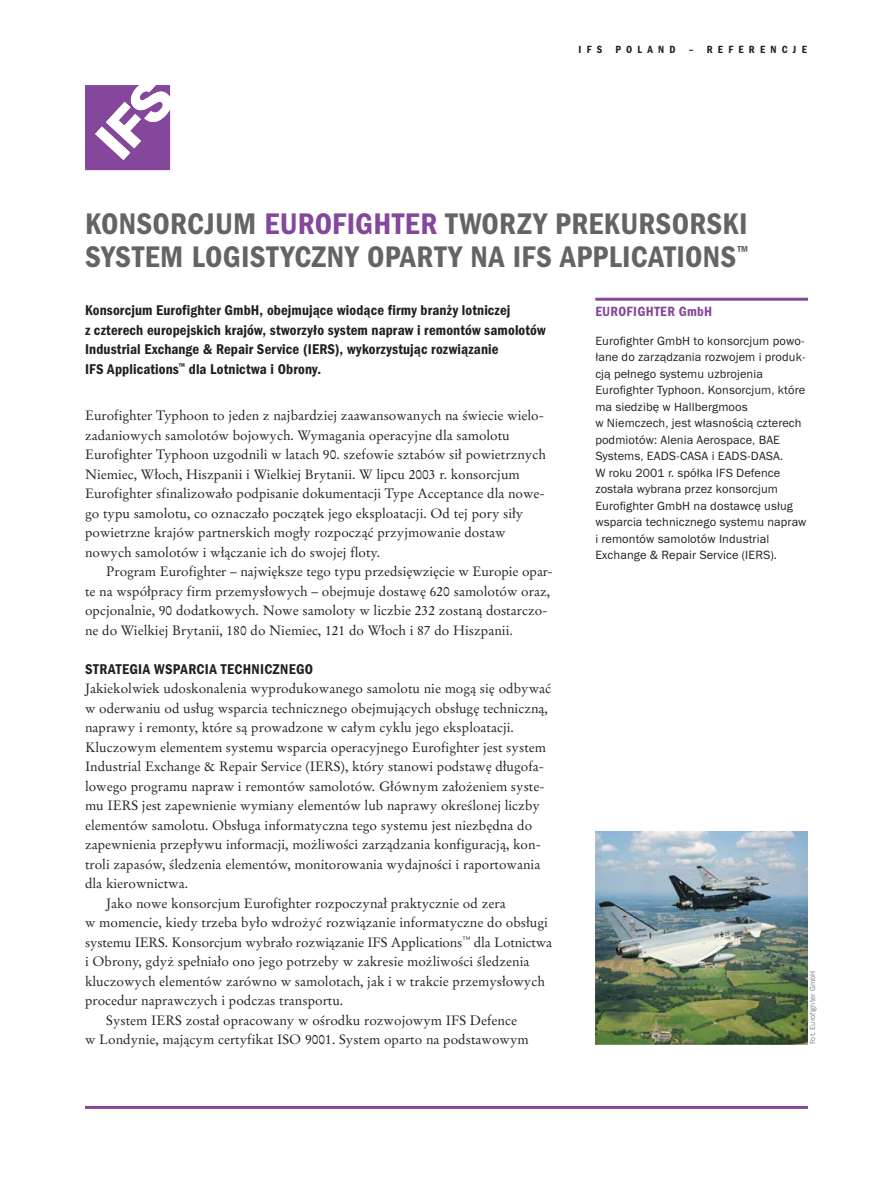
<style>
.page{position:relative;width:893px;height:1191px;background:#fff}
.page>*{position:absolute;margin:0;border:0;box-sizing:border-box;transform-origin:0 0}
.t1{font:30px/33px "Franklin Gothic Demi Cond E";letter-spacing:.01em;color:#636466}
.t2{font:14.25px/19.5px "Franklin Gothic Demi Cond E";letter-spacing:.01em;color:#231f20}
.t3{font:13.5px/19.5px "Stempel Garamond CE";color:#231f20}
.t4{font:13.5px "Franklin Gothic Demi Cond E";letter-spacing:.025em;color:#85479c}
.t5{font:12px/16.5px "Franklin Gothic Book E";letter-spacing:.01em;color:#231f20}
.t6{font:10.5px "Franklin Gothic Demi Cond E";letter-spacing:.5em;color:#231f20}
.t7{font:7.5px "Franklin Gothic Book E";letter-spacing:.01em;color:#808285}
.s1{color:#85479c}
</style>
<div class="page">
<svg style="left:85px;top:85px;width:85px;height:85px"></svg>
<hr style="left:85px;top:1106px;width:723px;height:3px;background:#85479c">
<hr style="left:595px;top:298px;width:213px;height:3px;background:#85479c">
<img style="left:595px;top:831px;width:213px;height:213px">
<p class="t6" style="left:578px;top:45px;width:25px">IFS</p>
<p class="t6" style="left:615px;top:45px;width:62px">POLAND</p>
<p class="t6" style="left:689px;top:45px;width:120px">– REFERENCJE</p>
<h1 class="t1" style="left:85px;top:210px;width:665px">KONSORCJUM <span class="s1">EUROFIGHTER</span> TWORZY PREKURSORSKI<br>SYSTEM LOGISTYCZNY OPARTY NA IFS APPLICATIONS<sup>™</sup></h1>
<p class="t4" style="left:595px;top:306px;width:118px">EUROFIGHTER GmbH</p>
<p class="t5" style="left:595px;top:334px;width:213px">Eurofighter GmbH to konsorcjum powo&shy;łane do zarządzania rozwojem i produk&shy;cją pełnego systemu uzbrojenia Eurofighter Typhoon. Konsorcjum, które ma siedzibę w Hallbergmoos<br>w Niemczech, jest własnością czterech podmiotów: Alenia Aerospace, BAE Systems, EADS-CASA i EADS-DASA.<br>W roku 2001 r. spółka IFS Defence została wybrana przez konsorcjum Eurofighter GmbH na dostawcę usług wsparcia technicznego systemu napraw i remontów samolotów Industrial Exchange &amp; Repair Service (IERS).</p>
<p class="t2" style="left:85px;top:302px;width:462px">Konsorcjum Eurofighter GmbH, obejmujące wiodące firmy branży lotniczej<br>z czterech europejskich krajów, stworzyło system napraw i remontów samolotów Industrial Exchange &amp; Repair Service (IERS), wykorzystując rozwiązanie<br>IFS Applications<sup>™</sup> dla Lotnictwa i Obrony.</p>
<p class="t3" style="left:85px;top:406px;width:462px">Eurofighter Typhoon to jeden z najbardziej zaawansowanych na świecie wielo&shy;zadaniowych samolotów bojowych. Wymagania operacyjne dla samolotu Eurofighter Typhoon uzgodnili w latach 90. szefowie sztabów sił powietrznych Niemiec, Włoch, Hiszpanii i Wielkiej Brytanii. W lipcu 2003 r. konsorcjum Eurofighter sfinalizowało podpisanie dokumentacji Type Acceptance dla nowe&shy;go typu samolotu, co oznaczało początek jego eksploatacji. Od tej pory siły powietrzne krajów partnerskich mogły rozpocząć przyjmowanie dostaw nowych samolotów i włączanie ich do swojej floty.</p>
<p class="t3" style="left:85px;top:562px;width:469px;text-indent:21px">Program Eurofighter – największe tego typu przedsięwzięcie w Europie opar&shy;te na współpracy firm przemysłowych – obejmuje dostawę 620 samolotów oraz, opcjonalnie, 90 dodatkowych. Nowe samoloty w liczbie 232 zostaną dostarczo&shy;ne do Wielkiej Brytanii, 180 do Niemiec, 121 do Włoch i 87 do Hiszpanii.</p>
<p class="t2" style="left:85px;top:660px;width:230px">STRATEGIA WSPARCIA TECHNICZNEGO</p>
<p class="t3" style="left:85px;top:679px;width:468px">Jakiekolwiek udoskonalenia wyprodukowanego samolotu nie mogą się odbywać</p>
<p class="t3" style="left:85px;top:699px;width:464px">w oderwaniu od usług wsparcia technicznego obejmujących obsługę techniczną,</p>
<p class="t3" style="left:85px;top:718px;width:430px">naprawy i remonty, które są prowadzone w całym cyklu jego eksploatacji.</p>
<p class="t3" style="left:85px;top:738px;width:462px">Kluczowym elementem systemu wsparcia operacyjnego Eurofighter jest system</p>
<p class="t3" style="left:85px;top:757px;width:461px">Industrial Exchange &amp; Repair Service (IERS), który stanowi podstawę długofa-</p>
<p class="t3" style="left:85px;top:777px;width:461px">lowego programu napraw i remontów samolotów. Głównym założeniem syste-</p>
<p class="t3" style="left:85px;top:796px;width:456px">mu IERS jest zapewnienie wymiany elementów lub naprawy określonej liczby</p>
<p class="t3" style="left:85px;top:816px;width:449px">elementów samolotu. Obsługa informatyczna tego systemu jest niezbędna do</p>
<p class="t3" style="left:85px;top:835px;width:457px">zapewnienia przepływu informacji, możliwości zarządzania konfiguracją, kon-</p>
<p class="t3" style="left:85px;top:855px;width:457px">troli zapasów, śledzenia elementów, monitorowania wydajności i raportowania</p>
<p class="t3" style="left:85px;top:874px;width:105px">dla kierownictwa.</p>
<p class="t3" style="left:106px;top:894px;width:401px">Jako nowe konsorcjum Eurofighter rozpoczynał praktycznie od zera</p>
<p class="t3" style="left:85px;top:913px;width:464px">w momencie, kiedy trzeba było wdrożyć rozwiązanie informatyczne do obsługi</p>
<p class="t3" style="left:85px;top:933px;width:469px">systemu IERS. Konsorcjum wybrało rozwiązanie IFS Applications<sup>™</sup> dla Lotnictwa</p>
<p class="t3" style="left:85px;top:952px;width:446px">i Obrony, gdyż spełniało ono jego potrzeby w zakresie możliwości śledzenia</p>
<p class="t3" style="left:85px;top:972px;width:461px">kluczowych elementów zarówno w samolotach, jak i w trakcie przemysłowych</p>
<p class="t3" style="left:85px;top:991px;width:260px">procedur naprawczych i podczas transportu.</p>
<p class="t3" style="left:106px;top:1011px;width:412px">System IERS został opracowany w ośrodku rozwojowym IFS Defence</p>
<p class="t3" style="left:85px;top:1030px;width:445px">w Londynie, mającym certyfikat ISO 9001. System oparto na podstawowym</p>
<p class="t7" style="left:810px;top:1044px;width:75px;rotate:-90deg">Fot. Eurofighter GmbH</p>
</div>
